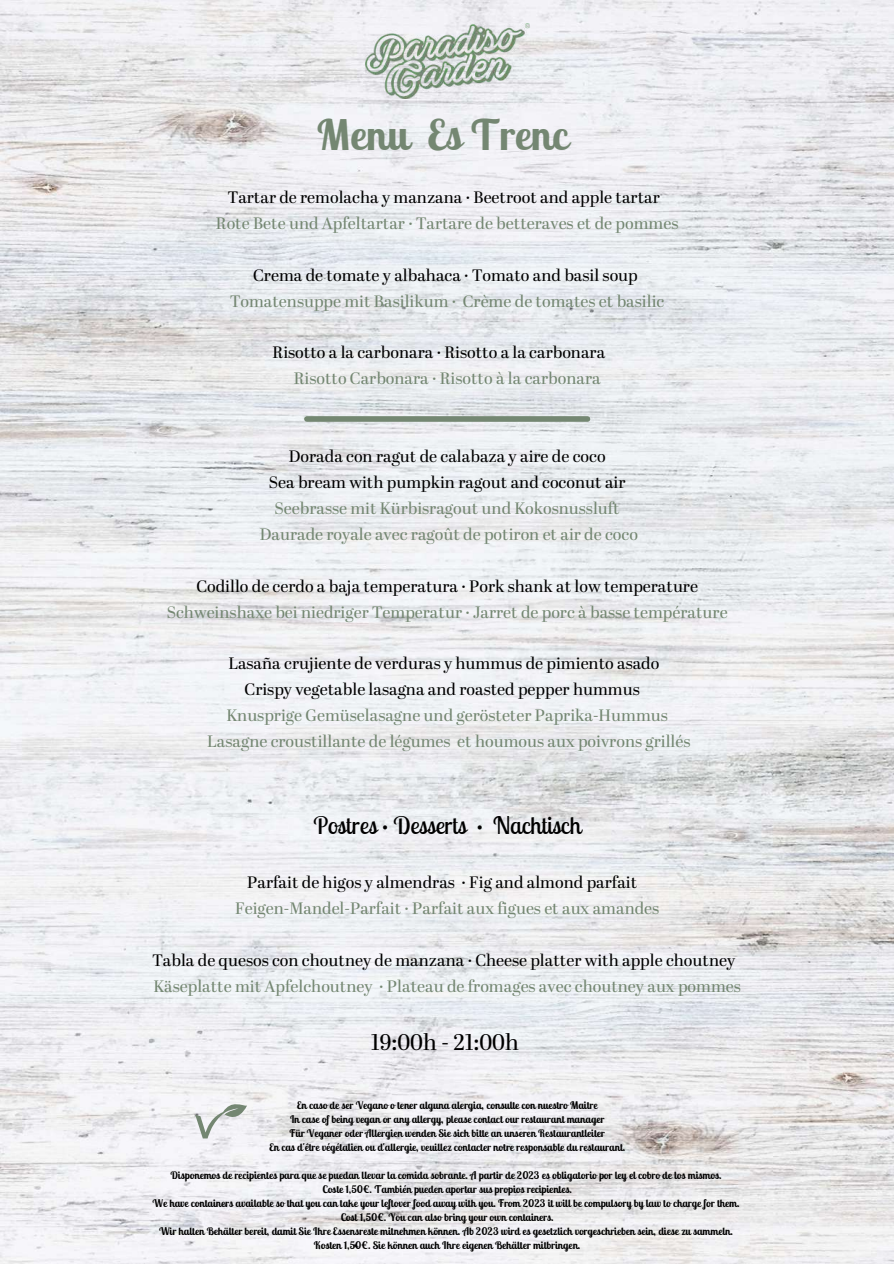
<style>
.page{position:relative;width:894px;height:1264px;background:#fff}
.page>*{position:absolute;margin:0;border:0;box-sizing:border-box;transform-origin:0 0}
.t1{font:700 42px "Lobster Two";color:#748772}
.t2{font:24px "Lobster Two";color:#000}
.t3{font:22.5px "Abril Display";color:#000}
.t4{font:16.5px/26px "Abril Display";color:#748772;text-align:center}
.t5{font:16.5px/26px "Abril Display";color:#000;text-align:center}
.t6{font:700 10.5px/14px "Lobster Two";color:#000;text-align:center}
</style>
<div class="page">
<img style="left:0;top:0;width:893px;height:1263px">
<svg style="left:195px;top:1099px;width:52px;height:39px"></svg>
<img style="left:365px;top:23px;width:164px;height:76px">
<div style="left:307px;top:416px;width:280px;height:6px;background:#748772"></div>
<h1 class="t1" style="left:317px;top:108px;width:253px">Menu Es Trenc</h1>
<h3 class="t5" style="left:228px;top:186px;width:433px">Tartar de remolacha y manzana · Beetroot and apple tartar</h3>
<h3 class="t4" style="left:216px;top:212px;width:464px">Rote Bete und Apfeltartar · Tartare de betteraves et de pommes</h3>
<h3 class="t5" style="left:253px;top:263px;width:386px">Crema de tomate y albahaca · Tomato and basil soup</h3>
<h3 class="t4" style="left:230px;top:289px;width:436px">Tomatensuppe mit Basilikum · Crème de tomates et basilic</h3>
<h3 class="t5" style="left:272px;top:341px;width:334px">Risotto a la carbonara · Risotto a la carbonara</h3>
<h3 class="t4" style="left:293px;top:367px;width:308px">Risotto Carbonara · Risotto à la carbonara</h3>
<h3 class="t5" style="left:269px;top:445px;width:358px">Dorada con ragut de calabaza y aire de coco<br>Sea bream with pumpkin ragout and coconut air</h3>
<h3 class="t4" style="left:259px;top:497px;width:379px">Seebrasse mit Kürbisragout und Kokosnussluft<br>Daurade royale avec ragoût de potiron et air de coco</h3>
<h3 class="t5" style="left:196px;top:574px;width:503px">Codillo de cerdo a baja temperatura · Pork shank at low temperature</h3>
<h3 class="t4" style="left:167px;top:600px;width:562px">Schweinshaxe bei niedriger Temperatur · Jarret de porc à basse température</h3>
<h3 class="t5" style="left:228px;top:652px;width:432px">Lasaña crujiente de verduras y hummus de pimiento asado<br>Crispy vegetable lasagna and roasted pepper hummus</h3>
<h3 class="t4" style="left:207px;top:704px;width:484px">Knusprige Gemüselasagne und gerösteter Paprika-Hummus<br>Lasagne croustillante de légumes et houmous aux poivrons grillés</h3>
<h2 class="t2" style="left:313px;top:809px;width:269px">Postres · Desserts · Nachtisch</h2>
<h3 class="t5" style="left:247px;top:870px;width:391px">Parfait de higos y almendras · Fig and almond parfait</h3>
<h3 class="t4" style="left:235px;top:896px;width:425px">Feigen-Mandel-Parfait · Parfait aux figues et aux amandes</h3>
<h3 class="t5" style="left:152px;top:948px;width:584px">Tabla de quesos con choutney de manzana · Cheese platter with apple choutney</h3>
<h3 class="t4" style="left:153px;top:974px;width:588px">Käseplatte mit Apfelchoutney · Plateau de fromages avec choutney aux pommes</h3>
<h3 class="t3" style="left:371px;top:1031px;width:149px">19:00h - 21:00h</h3>
<p class="t6" style="left:269px;top:1097px;width:357px">En caso de ser Vegano o tener alguna alergia, consulte con nuestro Maitre<br>In case of being vegan or any allergy, please contact our restaurant manager<br>Für Veganer oder Allergien wenden Sie sich bitte an unseren Restaurantleiter<br>En cas d'être végétalien ou d'allergie, veuillez contacter notre responsable du restaurant.</p>
<p class="t6" style="left:152px;top:1167px;width:588px">Disponemos de recipientes para que se puedan llevar la comida sobrante. A partir de 2023 es obligatorio por ley el cobro de los mismos.<br>Coste 1,50€. También pueden aportar sus propios recipientes.<br>We have containers available so that you can take your leftover food away with you. From 2023 it will be compulsory by law to charge for them.<br>Cost 1,50€. You can also bring your own containers.<br>Wir halten Behälter bereit, damit Sie Ihre Essensreste mitnehmen können. Ab 2023 wird es gesetzlich vorgeschrieben sein, diese zu sammeln.<br>Kosten 1,50€. Sie können auch Ihre eigenen Behälter mitbringen.</p>
</div>
